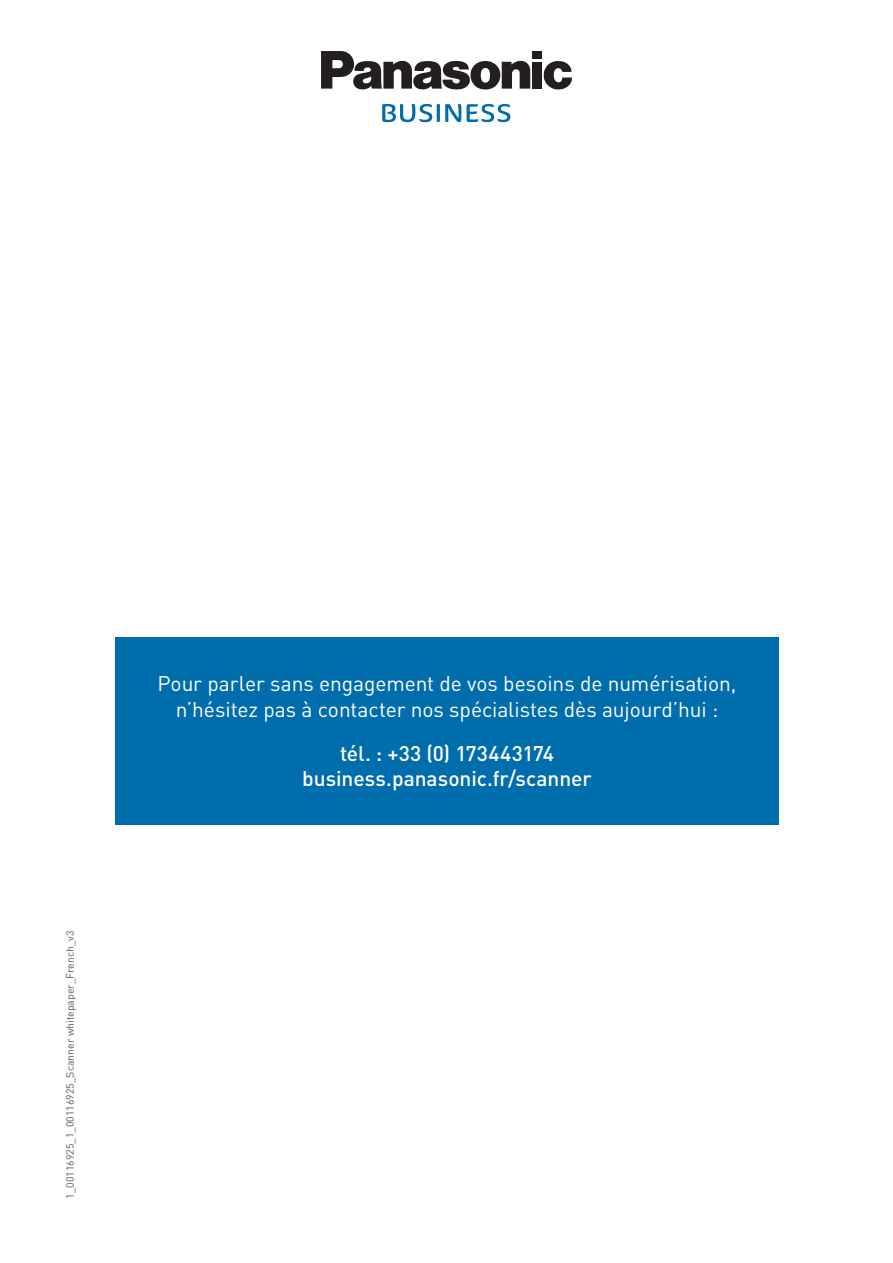
<style>
.page{position:relative;width:893px;height:1263px;background:#fff}
.page>*{position:absolute;margin:0;border:0;box-sizing:border-box;transform-origin:0 0}
.t1{font:21px/25.2px "DIN Pro";letter-spacing:-.005em;color:#fff;text-align:center}
.t2{font:500 21px "DIN Pro";letter-spacing:-.005em;color:#fff}
.body{font:10.5px "DIN Pro";color:#57585a}
</style>
<div class="page">
<svg style="left:543px;top:61px;width:29px;height:29px"></svg>
<div style="left:532px;top:51px;width:10px;height:7px;background:#231f20"></div>
<div style="left:532px;top:62px;width:10px;height:27px;background:#231f20"></div>
<svg style="left:321px;top:51px;width:209px;height:39px"></svg>
<svg style="left:382px;top:104px;width:79px;height:18px"></svg>
<svg style="left:467px;top:104px;width:43px;height:18px"></svg>
<div style="left:115px;top:638px;width:664px;height:187px;background:#006dad"></div>
<p class="body" style="left:62px;top:1199px;width:270px;rotate:-90deg">1_00116925_1_00116925_Scanner whitepaper_French_v3</p>
<p class="t1" style="left:158px;top:669px;width:580px">Pour parler sans engagement de vos besoins de numérisation, n’hésitez pas à contacter nos spécialistes dès aujourd’hui :</p>
<p class="t2" style="left:340px;top:737px;width:215px">tél. : +33 (0) 173443174</p>
<p class="t2" style="left:302px;top:762px;width:291px">business.panasonic.fr/scanner</p>
</div>
